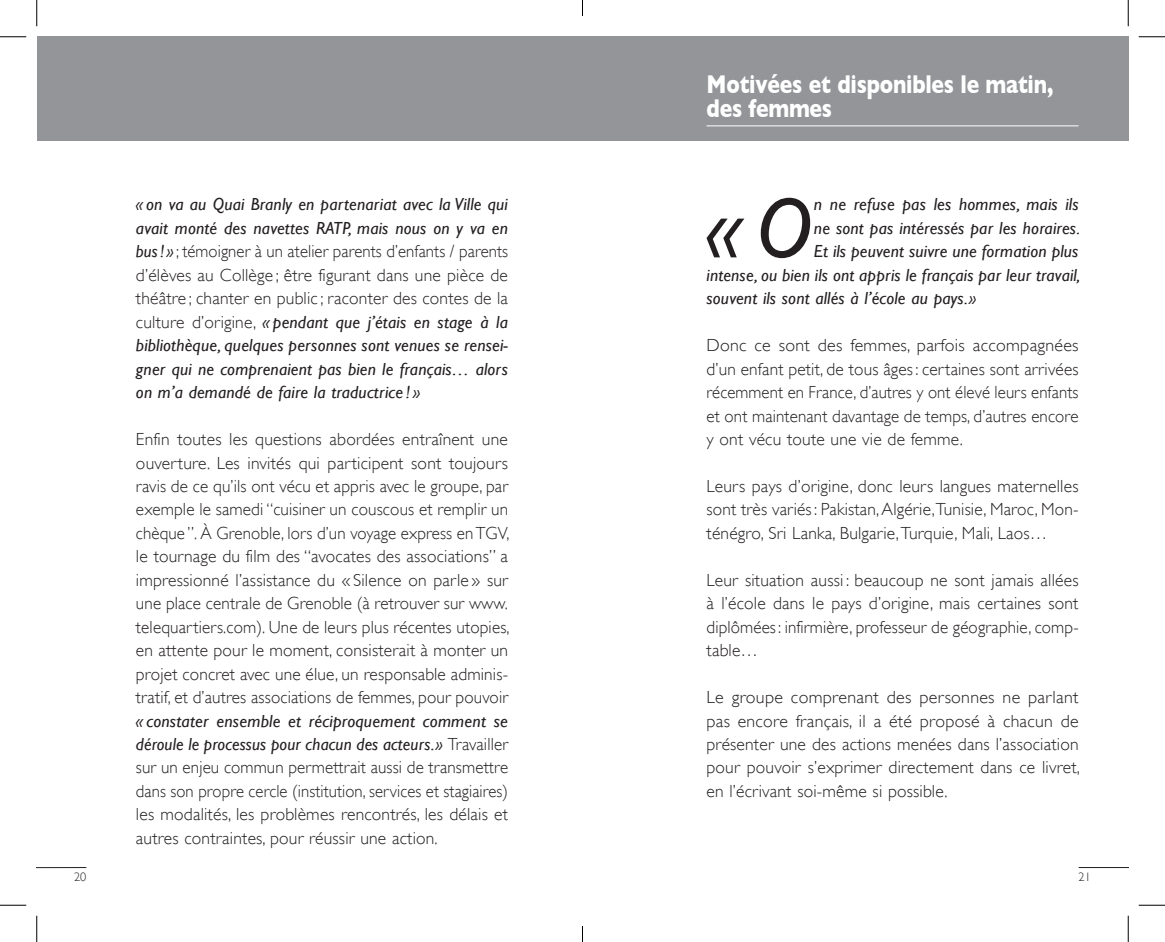
<style>
.page{position:relative;width:1165px;height:942px;background:#fff}
.page>*{position:absolute;margin:0;border:0;box-sizing:border-box;transform-origin:0 0}
.t1{font:italic 86.27px "Gill Sans";color:#231f20}
.t2{font:700 26.25px/23.4px "Gill Sans";letter-spacing:-.01em;color:#fff;scale:.8 1}
.t3{font:300 17.5px/23.4px "Gill Sans";letter-spacing:.01em;color:#231f20;text-align:justify}
.t4{font:italic 17.5px/23.4px "Gill Sans";letter-spacing:.01em;color:#231f20;text-align:justify}
.t5{font:300 12.25px "Gill Sans";color:#231f20}
.s1{font-weight:300;font-style:normal}
.s2{font-weight:400;font-style:italic}
</style>
<div class="page">
<div style="left:582px;top:37px;width:546px;height:104px;background:#939598"></div>
<div style="left:37px;top:37px;width:545px;height:104px;background:#939598"></div>
<hr style="left:37px;top:867px;width:49px;height:1px;background:#231f20">
<hr style="left:1078px;top:867px;width:50px;height:1px;background:#231f20">
<hr style="left:706px;top:126px;width:372px;height:1px;background:#fff">
<svg style="left:0;top:36px;width:26px;height:1px"></svg>
<svg style="left:1139px;top:36px;width:26px;height:1px"></svg>
<svg style="left:0;top:905px;width:26px;height:1px"></svg>
<svg style="left:1139px;top:905px;width:26px;height:1px"></svg>
<svg style="left:36px;top:0;width:1px;height:26px"></svg>
<svg style="left:36px;top:915px;width:1px;height:27px"></svg>
<svg style="left:1128px;top:0;width:1px;height:26px"></svg>
<svg style="left:1128px;top:915px;width:1px;height:27px"></svg>
<svg style="left:582px;top:0;width:1px;height:16px"></svg>
<svg style="left:582px;top:926px;width:1px;height:16px"></svg>
<p class="t4" style="left:136px;top:193px;width:374px">« on va au Quai Branly en partenariat avec la Ville qui avait monté des navettes RATP, mais nous on y va en bus! » <span class="s1">; témoigner à un atelier parents d’enfants / parents d’élèves au Collège ; être figurant dans une pièce de théâtre ; chanter en public ; raconter des contes de la culture d’origine,</span> « pendant que j’étais en stage à la bibliothèque, quelques personnes sont venues se rensei&shy;gner qui ne comprenaient pas bien le français… alors on m’a demandé de faire la traductrice ! »</p>
<p class="t3" style="left:136px;top:427px;width:375px">Enfin toutes les questions abordées entraînent une ouverture. Les invités qui participent sont toujours ravis de ce qu’ils ont vécu et appris avec le groupe, par exemple le samedi “cuisiner un couscous et remplir un chèque ”. À Grenoble, lors d’un voyage express en TGV, le tournage du film des “avocates des associations” a impressionné l’assistance du « Silence on parle » sur une place centrale de Grenoble (à retrouver sur www. telequartiers.com). Une de leurs plus récentes utopies, en attente pour le moment, consisterait à monter un projet concret avec une élue, un responsable adminis&shy;tratif, et d’autres associations de femmes, pour pouvoir</p>
<p class="t3" style="left:136px;top:709px;width:374px"><span class="s2">« constater ensemble et réciproquement comment se déroule le processus pour chacun des acteurs.»</span> Travailler sur un enjeu commun permettrait aussi de transmettre dans son propre cercle (institution, services et stagiaires) les modalités, les problèmes rencontrés, les délais et autres contraintes, pour réussir une action.</p>
<h2 class="t2" style="left:706px;top:73px;width:435px">Motivées et disponibles le matin, des femmes</h2>
<h1 class="t1" style="left:706px;top:179px;width:109px">«O</h1>
<p class="t4" style="left:814px;top:193px;width:266px">n ne refuse pas les hommes, mais ils</p>
<p class="t4" style="left:814px;top:216px;width:268px">ne sont pas intéressés par les horaires.</p>
<p class="t4" style="left:814px;top:240px;width:266px">Et ils peuvent suivre une formation plus</p>
<p class="t4" style="left:706px;top:263px;width:375px">intense, ou bien ils ont appris le français par leur travail,</p>
<p class="t4" style="left:706px;top:287px;width:272px">souvent ils sont allés à l’école au pays.»</p>
<p class="t3" style="left:706px;top:334px;width:374px">Donc ce sont des femmes, parfois accompagnées d’un enfant petit, de tous âges: certaines sont arrivées récemment en France, d’autres y ont élevé leurs enfants et ont maintenant davantage de temps, d’autres encore y ont vécu toute une vie de femme.</p>
<p class="t3" style="left:706px;top:474px;width:374px">Leurs pays d’origine, donc leurs langues maternelles sont très variés: Pakistan, Algérie, Tunisie, Maroc, Mon&shy;ténégro, Sri Lanka, Bulgarie, Turquie, Mali, Laos…</p>
<p class="t3" style="left:706px;top:568px;width:374px">Leur situation aussi : beaucoup ne sont jamais allées à l’école dans le pays d’origine, mais certaines sont diplômées: infirmière, professeur de géographie, comp&shy;table…</p>
<p class="t3" style="left:706px;top:685px;width:375px">Le groupe comprenant des personnes ne parlant pas encore français, il a été proposé à chacun de présenter une des actions menées dans l’association pour pouvoir s’exprimer directement dans ce livret, en l’écrivant soi-même si possible.</p>
<p class="t5" style="left:74px;top:870px;width:14px">20</p>
<p class="t5" style="left:1078px;top:870px;width:14px">21</p>
</div>
